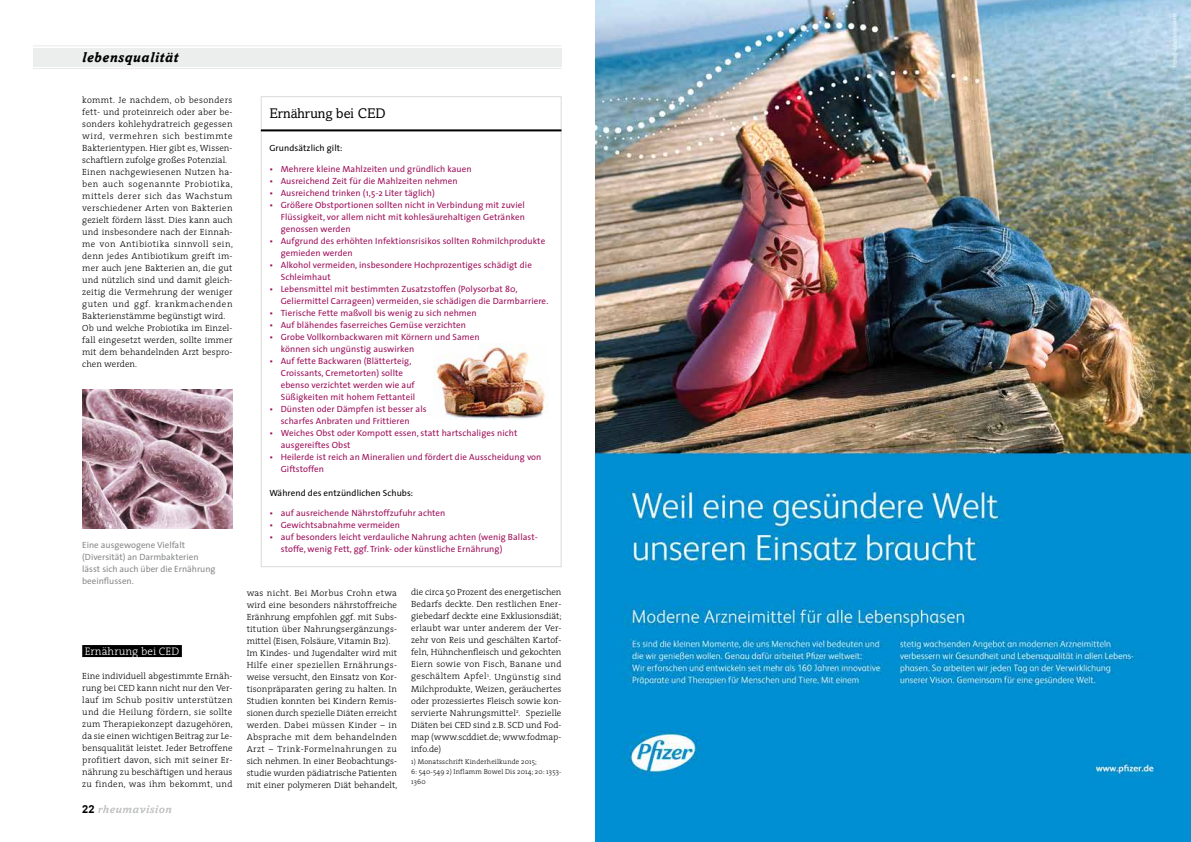
<style>
.page{position:relative;width:1191px;height:842px;background:#fff}
.page>*{position:absolute;margin:0;border:0;box-sizing:border-box;transform-origin:0 0}
.t1{font:14px "Amasis";color:#000}
.t2{font:italic 700 14px "Amasis";letter-spacing:.04em;color:#000}
.t3{font:300 11px "The Serif";letter-spacing:.01em;color:#fff}
.t4{font:700 11px "Arial";color:#000}
.t5{font:300 9px/12px "The Serif";letter-spacing:.01em;color:#000}
.t6{font:9px/12px "The Sans";letter-spacing:.01em;color:#9e0f5a}
.t7{font:9px/12px "The Sans";color:#87888a}
.t8{font:9px "The Sans";letter-spacing:.01em;color:#000}
.t9{font:300 7px/10px "The Serif";letter-spacing:.02em;color:#000}
</style>
<div class="page">
<div style="left:261px;top:96px;width:300px;height:471px;border:1px solid #d9dadb"></div>
<img style="left:433px;top:343px;width:114px;height:76px">
<svg style="left:98px;top:805px;width:73px;height:8px"></svg>
<img style="left:595px;top:0;width:596px;height:842px">
<hr style="left:33px;top:68px;width:528px;height:1px;background:#e9e9ea">
<hr style="left:33px;top:45px;width:528px;height:1px;background:#e9e9ea">
<div style="left:33px;top:48px;width:528px;height:18px;background:#eceded"></div>
<hr style="left:261px;top:129px;width:300px;height:2px;background:#000">
<div style="left:82px;top:645px;width:100px;height:12px;background:#000"></div>
<img style="left:82px;top:389px;width:150px;height:139px">
<h1 class="t2" style="left:82px;top:48px;width:97px">lebensqualität</h1>
<p class="t5" style="left:82px;top:94px;width:152px">kommt. Je nachdem, ob besonders fett- und proteinreich oder aber be&shy;sonders kohlehydratreich gegessen wird, vermehren sich bestimmte Bakterientypen. Hier gibt es, Wissen&shy;schaftlern zufolge großes Potenzial.<br>Einen nachgewiesenen Nutzen ha&shy;ben auch sogenannte Probiotika, mittels derer sich das Wachstum verschiedener Arten von Bakterien gezielt fördern lässt. Dies kann auch und insbesondere nach der Einnah&shy;me von Antibiotika sinnvoll sein, denn jedes Antibiotikum greift im&shy;mer auch jene Bakterien an, die gut und nützlich sind und damit gleich&shy;zeitig die Vermehrung der weniger guten und ggf. krankmachenden Bakterienstämme begünstigt wird.<br>Ob und welche Probiotika im Einzel&shy;fall eingesetzt werden, sollte immer mit dem behandelnden Arzt bespro&shy;chen werden.</p>
<p class="t7" style="left:82px;top:539px;width:135px">Eine ausgewogene Vielfalt (Diversität) an Darmbakterien lässt sich auch über die Ernährung beeinflussen.</p>
<p class="t3" style="left:85px;top:642px;width:96px">Ernährung bei CED</p>
<p class="t5" style="left:82px;top:670px;width:152px;text-align:justify">Eine individuell abgestimmte Ernäh&shy;rung bei CED kann nicht nur den Ver&shy;lauf im Schub positiv unterstützen und die Heilung fördern, sie sollte zum Therapiekonzept dazugehören, da sie einen wichtigen Beitrag zur Le&shy;bensqualität leistet. Jeder Betroffene profitiert davon, sich mit seiner Er&shy;nährung zu beschäftigen und heraus zu finden, was ihm bekommt, und</p>
<p class="t4" style="left:82px;top:802px;width:14px">22</p>
<h1 class="t1" style="left:269px;top:105px;width:118px">Ernährung bei CED</h1>
<p class="t8" style="left:269px;top:141px;width:75px">Grundsätzlich gilt:</p>
<p class="t6" style="left:269px;top:162px;width:204px">• Mehrere kleine Mahlzeiten und gründlich kauen</p>
<p class="t6" style="left:269px;top:174px;width:190px">• Ausreichend Zeit für die Mahlzeiten nehmen</p>
<p class="t6" style="left:269px;top:186px;width:167px">• Ausreichend trinken (1,5-2 Liter täglich)</p>
<p class="t6" style="left:281px;top:198px;width:246px;text-align:justify;text-indent:-11px">• Größere Obstportionen sollten nicht in Verbindung mit zuviel Flüssigkeit, vor allem nicht mit kohlesäurehaltigen Getränken genossen werden</p>
<p class="t6" style="left:281px;top:234px;width:266px;text-indent:-11px">• Aufgrund des erhöhten Infektionsrisikos sollten Rohmilchprodukte gemieden werden</p>
<p class="t6" style="left:281px;top:258px;width:253px;text-indent:-11px">• Alkohol vermeiden, insbesondere Hochprozentiges schädigt die<br>Schleimhaut</p>
<p class="t6" style="left:281px;top:282px;width:269px;text-indent:-11px">• Lebensmittel mit bestimmten Zusatzstoffen (Polysorbat 80,<br>Geliermittel Carrageen) vermeiden, sie schädigen die Darmbarriere.</p>
<p class="t6" style="left:269px;top:306px;width:209px">• Tierische Fette maßvoll bis wenig zu sich nehmen</p>
<p class="t6" style="left:269px;top:318px;width:198px">• Auf blähendes faserreiches Gemüse verzichten</p>
<p class="t6" style="left:281px;top:330px;width:200px;text-indent:-11px">• Grobe Vollkornbackwaren mit Körnern und Samen können sich ungünstig auswirken</p>
<p class="t6" style="left:281px;top:354px;width:136px;text-indent:-11px">• Auf fette Backwaren (Blätterteig, Croissants, Cremetorten) sollte ebenso verzichtet werden wie auf Süßigkeiten mit hohem Fettanteil</p>
<p class="t6" style="left:281px;top:402px;width:147px;text-indent:-11px">• Dünsten oder Dämpfen ist besser als scharfes Anbraten und Frittieren</p>
<p class="t6" style="left:281px;top:426px;width:238px;text-indent:-11px">• Weiches Obst oder Kompott essen, statt hartschaliges nicht ausgereiftes Obst</p>
<p class="t6" style="left:281px;top:450px;width:262px;text-indent:-11px">• Heilerde ist reich an Mineralien und fördert die Ausscheidung von<br>Giftstoffen</p>
<p class="t8" style="left:269px;top:485px;width:145px">Während des entzündlichen Schubs:</p>
<p class="t6" style="left:269px;top:507px;width:178px">• auf ausreichende Nährstoffzufuhr achten</p>
<p class="t6" style="left:269px;top:519px;width:132px">• Gewichtsabnahme vermeiden</p>
<p class="t6" style="left:281px;top:531px;width:258px;text-indent:-11px">• auf besonders leicht verdauliche Nahrung achten (wenig Ballast&shy;stoffe, wenig Fett, ggf. Trink- oder künstliche Ernährung)</p>
<p class="t5" style="left:247px;top:586px;width:152px">was nicht. Bei Morbus Crohn etwa wird eine besonders nährstoffreiche Eränhrung empfohlen ggf. mit Subs&shy;titution über Nahrungsergänzungs&shy;mittel (Eisen, Folsäure, Vitamin B12).<br>Im Kindes- und Jugendalter wird mit Hilfe einer speziellen Ernährungs&shy;weise versucht, den Einsatz von Kor&shy;tisonpräparaten gering zu halten. In Studien konnten bei Kindern Remis&shy;sionen durch spezielle Diäten erreicht werden. Dabei müssen Kinder – in Absprache mit dem behandelnden Arzt – Trink-Formelnahrungen zu sich nehmen. In einer Beobachtungs&shy;studie wurden pädiatrische Patienten mit einer polymeren Diät behandelt,</p>
<p class="t5" style="left:411px;top:586px;width:152px;text-align:justify">die circa 50 Prozent des energetischen Bedarfs deckte. Den restlichen Ener&shy;giebedarf deckte eine Exklusionsdiät; erlaubt war unter anderem der Ver&shy;zehr von Reis und geschälten Kartof&shy;feln, Hühnchenfleisch und gekochten Eiern sowie von Fisch, Banane und geschältem Apfel<sup>1</sup>. Ungünstig sind Milchprodukte, Weizen, geräuchertes oder prozessiertes Fleisch sowie kon&shy;servierte Nahrungsmittel<sup>2</sup>. Spezielle Diäten bei CED sind z.B. SCD und Fod&shy;map (www.scddiet.de; www.fodmap&shy;info.de)</p>
<p class="t9" style="left:411px;top:757px;width:152px">1) Monatsschrift Kinderheilkunde 2015;<br>6: 540-549 2) Inflamm Bowel Dis 2014; 20: 1353-<br>1360</p>
</div>
